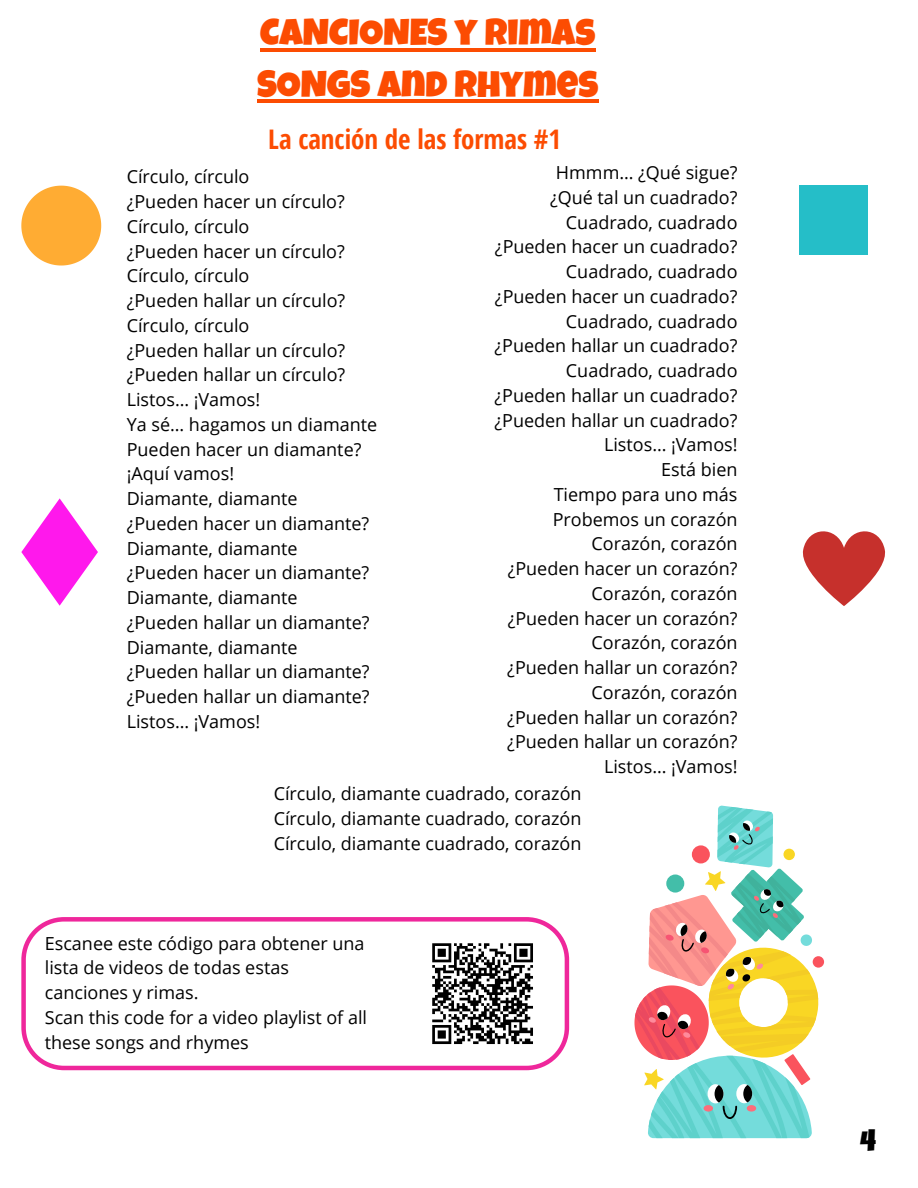
<style>
.page{position:relative;width:918px;height:1188px;background:#fff}
.page>*{position:absolute;margin:0;border:0;box-sizing:border-box;transform-origin:0 0}
.t1{font:37.35px/51.8px "Luckiest Guy";color:#fc4c02}
.t2{font:30px "Luckiest Guy";color:#000}
.t3{font:700 27px "Open Sans Condensed";color:#fc4c02}
.t4{font:18px/24.8px "Open Sans";color:#000}
</style>
<div class="page">
<svg style="left:21px;top:917px;width:548px;height:153px"></svg>
<svg style="left:21px;top:186px;width:80px;height:80px"></svg>
<svg style="left:21px;top:498px;width:77px;height:107px"></svg>
<div style="left:799px;top:186px;width:68px;height:69px;background:#25bec8"></div>
<svg style="left:802px;top:531px;width:83px;height:75px"></svg>
<div style="left:427px;top:938px;width:111px;height:111px;background:#fff"></div>
<svg style="left:432px;top:943px;width:101px;height:102px"></svg>
<svg style="left:635px;top:805px;width:190px;height:333px"></svg>
<hr style="left:260px;top:48px;width:335px;height:3px;background:#fc4c02">
<hr style="left:257px;top:100px;width:341px;height:3px;background:#fc4c02">
<p class="t1" style="left:257px;top:12px;width:343px">CANCIONES Y RIMAS<br>SONGS AND RHYMES</p>
<p class="t3" style="left:268px;top:120px;width:294px">La canción de las formas #1</p>
<p class="t4" style="left:556px;top:160px;width:183px">Hmmm… ¿Qué sigue?</p>
<p class="t4" style="left:550px;top:184px;width:189px">¿Qué tal un cuadrado?</p>
<p class="t4" style="left:566px;top:209px;width:173px">Cuadrado, cuadrado</p>
<p class="t4" style="left:495px;top:234px;width:244px">¿Pueden hacer un cuadrado?</p>
<p class="t4" style="left:566px;top:259px;width:173px">Cuadrado, cuadrado</p>
<p class="t4" style="left:495px;top:283px;width:244px">¿Pueden hacer un cuadrado?</p>
<p class="t4" style="left:566px;top:308px;width:173px">Cuadrado, cuadrado</p>
<p class="t4" style="left:495px;top:333px;width:244px">¿Pueden hallar un cuadrado?</p>
<p class="t4" style="left:566px;top:358px;width:173px">Cuadrado, cuadrado</p>
<p class="t4" style="left:495px;top:382px;width:244px">¿Pueden hallar un cuadrado?</p>
<p class="t4" style="left:495px;top:407px;width:244px">¿Pueden hallar un cuadrado?</p>
<p class="t4" style="left:604px;top:432px;width:135px">Listos… ¡Vamos!</p>
<p class="t4" style="left:661px;top:457px;width:78px">Está bien</p>
<p class="t4" style="left:554px;top:481px;width:185px">Tiempo para uno más</p>
<p class="t4" style="left:553px;top:506px;width:186px">Probemos un corazón</p>
<p class="t4" style="left:592px;top:531px;width:148px">Corazón, corazón</p>
<p class="t4" style="left:508px;top:556px;width:231px">¿Pueden hacer un corazón?</p>
<p class="t4" style="left:592px;top:580px;width:148px">Corazón, corazón</p>
<p class="t4" style="left:508px;top:605px;width:231px">¿Pueden hacer un corazón?</p>
<p class="t4" style="left:592px;top:630px;width:148px">Corazón, corazón</p>
<p class="t4" style="left:507px;top:655px;width:232px">¿Pueden hallar un corazón?</p>
<p class="t4" style="left:592px;top:679px;width:148px">Corazón, corazón</p>
<p class="t4" style="left:507px;top:704px;width:232px">¿Pueden hallar un corazón?</p>
<p class="t4" style="left:507px;top:729px;width:232px">¿Pueden hallar un corazón?</p>
<p class="t4" style="left:604px;top:754px;width:135px">Listos… ¡Vamos!</p>
<p class="t4" style="left:274px;top:781px;width:309px">Círculo, diamante cuadrado, corazón</p>
<p class="t4" style="left:274px;top:806px;width:309px">Círculo, diamante cuadrado, corazón</p>
<p class="t4" style="left:274px;top:830px;width:309px">Círculo, diamante cuadrado, corazón</p>
<p class="t4" style="left:127px;top:164px;width:124px">Círculo, círculo</p>
<p class="t4" style="left:127px;top:189px;width:220px">¿Pueden hacer un círculo?</p>
<p class="t4" style="left:127px;top:214px;width:124px">Círculo, círculo</p>
<p class="t4" style="left:127px;top:238px;width:220px">¿Pueden hacer un círculo?</p>
<p class="t4" style="left:127px;top:263px;width:124px">Círculo, círculo</p>
<p class="t4" style="left:127px;top:288px;width:220px">¿Pueden hallar un círculo?</p>
<p class="t4" style="left:127px;top:313px;width:124px">Círculo, círculo</p>
<p class="t4" style="left:127px;top:337px;width:220px">¿Pueden hallar un círculo?</p>
<p class="t4" style="left:127px;top:362px;width:220px">¿Pueden hallar un círculo?</p>
<p class="t4" style="left:127px;top:387px;width:135px">Listos… ¡Vamos!</p>
<p class="t4" style="left:127px;top:412px;width:252px">Ya sé… hagamos un diamante</p>
<p class="t4" style="left:127px;top:436px;width:236px">Pueden hacer un diamante?</p>
<p class="t4" style="left:127px;top:461px;width:109px">¡Aquí vamos!</p>
<p class="t4" style="left:127px;top:486px;width:172px">Diamante, diamante</p>
<p class="t4" style="left:127px;top:511px;width:244px">¿Pueden hacer un diamante?</p>
<p class="t4" style="left:127px;top:535px;width:172px">Diamante, diamante</p>
<p class="t4" style="left:127px;top:560px;width:244px">¿Pueden hacer un diamante?</p>
<p class="t4" style="left:127px;top:585px;width:172px">Diamante, diamante</p>
<p class="t4" style="left:127px;top:610px;width:244px">¿Pueden hallar un diamante?</p>
<p class="t4" style="left:127px;top:634px;width:172px">Diamante, diamante</p>
<p class="t4" style="left:127px;top:659px;width:244px">¿Pueden hallar un diamante?</p>
<h2 class="t4" style="left:127px;top:684px;width:244px">¿Pueden hallar un diamante?</h2>
<p class="t4" style="left:127px;top:709px;width:135px">Listos… ¡Vamos!</p>
<h1 class="t4" style="left:45px;top:930px;width:321px">Escanee este código para obtener una lista de videos de todas estas</h1>
<p class="t4" style="left:45px;top:980px;width:155px">canciones y rimas.</p>
<p class="t4" style="left:45px;top:1005px;width:324px">Scan this code for a video playlist of all these songs and rhymes</p>
<p class="t2" style="left:860px;top:1130px;width:18px">4</p>
</div>
